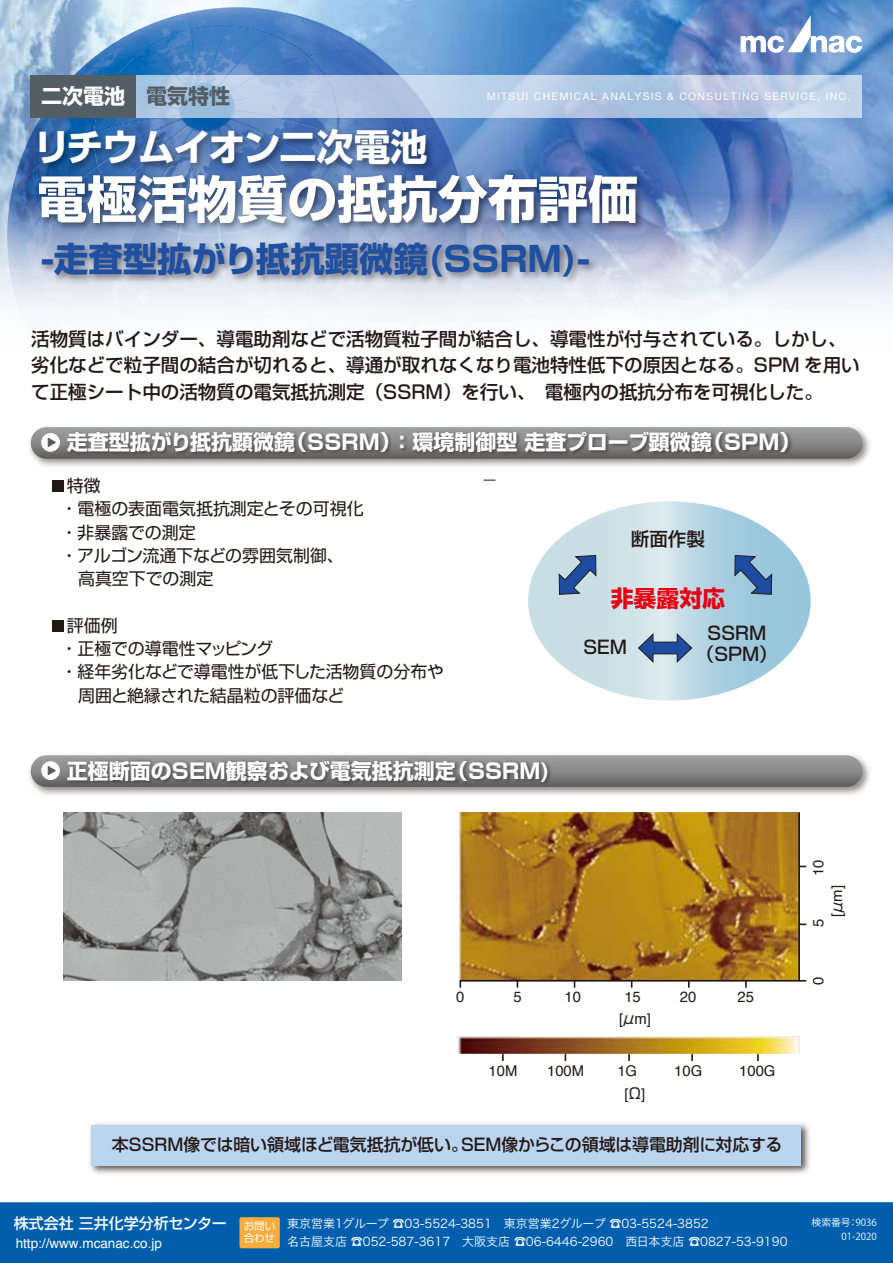
<style>
.page{position:relative;width:893px;height:1263px;background:#fff}
.page>*{position:absolute;margin:0;border:0;box-sizing:border-box;transform-origin:0 0}
.t1{font:700 50.25px "Shin Go Pro";letter-spacing:-.005em;color:#fff}
.t2{font:700 37.05px "Shin Go Pro";letter-spacing:-.035em;color:#fff}
.t3{font:700 34.35px "Shin Go Pro";color:#1f4fa1}
.t4{font:700 22.95px "Shin Go Pro";color:#e60012}
.t5{font:700 21px "Shin Go Pro";color:#fff}
.t6{font:500 18.6px/26.5px "Shin Go Pro";color:#221815}
.t7{font:500 18.15px/21.3px "Shin Go Pro";color:#221815;text-align:center}
.t8{font:16.95px "Shin Go Pro";color:#221815}
.t9{font:500 16.95px "Shin Go Pro";color:#221815}
.t10{font:500 15px "Shin Go Pro";color:#fff}
.t11{font:14.85px "Helvetica";color:#221815}
.t12{font:13.5px "Helvetica";color:#fff}
.t13{font:12px/18px "Hira Kaku Pro W3";color:#fff}
.t14{font:10.5px "Helvetica Neue LT Std";letter-spacing:.125em;color:#fff}
.t15{font:10.5px/12px "Shin Go Pro";letter-spacing:-.015em;color:#fff}
.t16{font:9.75px/13.8px "Koz Go Pr 6 N";color:#fff;text-align:right}
.s1{color:#535d64}
.s2{font-family:"Shin Go Pro"}
</style>
<div class="page">
<img style="left:0;top:0;width:893px;height:193px">
<img style="left:7px;top:7px;width:460px;height:186px">
<img style="left:0;top:193px;width:893px;height:125px">
<img style="left:64px;top:813px;width:338px;height:167px">
<img style="left:456px;top:1036px;width:343px;height:18px">
<svg style="left:502px;top:1054px;width:2px;height:7px"></svg>
<svg style="left:628px;top:1054px;width:2px;height:7px"></svg>
<svg style="left:691px;top:1054px;width:2px;height:7px"></svg>
<svg style="left:757px;top:1054px;width:2px;height:7px"></svg>
<svg style="left:528px;top:501px;width:283px;height:199px"></svg>
<img style="left:89px;top:1122px;width:721px;height:52px">
<div style="left:92px;top:1125px;width:709px;height:40px;background:#bbd4ef"></div>
<svg style="left:741px;top:15px;width:121px;height:38px"></svg>
<svg style="left:136px;top:75px;width:726px;height:42px;background:#b7cbe5"></svg>
<div style="left:31px;top:75px;width:105px;height:42px;background:#535d64"></div>
<img style="left:29px;top:426px;width:841px;height:41px">
<div style="left:31px;top:427px;width:831px;height:32px;background:linear-gradient(to bottom,#a6a7a8,#656464);border-radius:16px"></div>
<img style="left:64px;top:429px;width:734px;height:32px">
<svg style="left:459px;top:982px;width:2px;height:6px"></svg>
<svg style="left:458px;top:812px;width:343px;height:170px;background:#a97820"></svg>
<svg style="left:688px;top:981px;width:2px;height:7px"></svg>
<svg style="left:745px;top:981px;width:2px;height:7px"></svg>
<svg style="left:799px;top:923px;width:7px;height:2px"></svg>
<svg style="left:41px;top:433px;width:19px;height:19px"></svg>
<svg style="left:48px;top:438px;width:8px;height:9px"></svg>
<img style="left:29px;top:754px;width:841px;height:41px">
<div style="left:31px;top:755px;width:831px;height:32px;background:linear-gradient(to bottom,#a6a8a8,#656464);border-radius:16px"></div>
<img style="left:64px;top:757px;width:492px;height:32px">
<svg style="left:41px;top:761px;width:19px;height:19px"></svg>
<svg style="left:48px;top:766px;width:8px;height:10px"></svg>
<svg style="left:638px;top:633px;width:54px;height:30px;background:#7d97b9"></svg>
<svg style="left:559px;top:555px;width:37px;height:40px"></svg>
<svg style="left:734px;top:555px;width:38px;height:40px;background:#5d84af"></svg>
<img style="left:31px;top:123px;width:620px;height:118px">
<img style="left:35px;top:236px;width:567px;height:56px">
<div style="left:52px;top:480px;width:12px;height:12px;background:#221815"></div>
<div style="left:52px;top:620px;width:12px;height:12px;background:#221815"></div>
<div style="left:0;top:1202px;width:893px;height:61px;background:#005ead"></div>
<div style="left:239px;top:1217px;width:41px;height:31px;background:#f6ad3c;border-radius:2px"></div>
<p class="t5" style="left:41px;top:80px;width:191px">二次電池 <span class="s1">電気特性</span></p>
<p class="t14" style="left:487px;top:90px;width:365px">MITSUI CHEMICAL ANALYSIS &amp; CONSULTING SERVICE, INC.</p>
<h2 class="t2" style="left:34px;top:118px;width:395px">リチウムイオン二次電池</h2>
<h1 class="t1" style="left:37px;top:159px;width:603px">電極活物質の抵抗分布評価</h1>
<h3 class="t3" style="left:41px;top:232px;width:550px">-走査型拡がり抵抗顕微鏡(SSRM)-</h3>
<p class="t6" style="left:31px;top:323px;width:830px">活物質はバインダー、導電助剤などで活物質粒子間が結合し、導電性が付与されている。しかし、劣化などで粒子間の結合が切れると、導通が取れなくなり電池特性低下の原因となる。SPM を用いて正極シート中の活物質の電気抵抗測定（SSRM）を行い、　電極内の抵抗分布を可視化した。</p>
<p class="t5" style="left:67px;top:426px;width:735px">走査型拡がり抵抗顕微鏡（SSRM）： 環境制御型 走査プローブ顕微鏡（SPM）</p>
<p class="t8" style="left:67px;top:472px;width:35px">特徴</p>
<p class="t8" style="left:61px;top:495px;width:304px">・電極の表面電気抵抗測定とその可視化</p>
<p class="t8" style="left:61px;top:518px;width:136px">・非暴露での測定</p>
<p class="t8" style="left:61px;top:542px;width:285px">・アルゴン流通下などの雰囲気制御、</p>
<p class="t8" style="left:78px;top:565px;width:137px">高真空下での測定</p>
<p class="t8" style="left:67px;top:611px;width:52px">評価例</p>
<p class="t8" style="left:61px;top:635px;width:214px">・正極での導電性マッピング</p>
<p class="t8" style="left:61px;top:658px;width:385px">・経年劣化などで導電性が低下した活物質の分布や</p>
<p class="t8" style="left:78px;top:681px;width:268px">周囲と絶縁された結晶粒の評価など</p>
<p class="t6" style="left:631px;top:523px;width:76px">断面作製</p>
<p class="t4" style="left:611px;top:580px;width:116px">非暴露対応</p>
<p class="t7" style="left:696px;top:620px;width:83px">SSRM（SPM）</p>
<p class="t7" style="left:583px;top:634px;width:45px">SEM</p>
<p class="t5" style="left:67px;top:754px;width:484px">正極断面のSEM観察および電気抵抗測定（SSRM)</p>
<p class="t11" style="left:456px;top:985px;width:10px">0</p>
<p class="t11" style="left:514px;top:985px;width:10px">5</p>
<p class="t11" style="left:564px;top:985px;width:18px">10</p>
<p class="t11" style="left:624px;top:985px;width:18px">15</p>
<p class="t11" style="left:680px;top:985px;width:18px">20</p>
<p class="t11" style="left:737px;top:985px;width:18px">25</p>
<p class="t11" style="left:619px;top:1007px;width:33px">[<span class="s2">μ</span>m]</p>
<p class="t11" style="left:489px;top:1059px;width:30px">10M</p>
<p class="t11" style="left:547px;top:1059px;width:39px">100M</p>
<p class="t11" style="left:617px;top:1059px;width:21px">1G</p>
<p class="t11" style="left:674px;top:1059px;width:30px">10G</p>
<p class="t11" style="left:739px;top:1059px;width:38px">100G</p>
<p class="t11" style="left:624px;top:1082px;width:22px">[<span class="s2">Ω</span>]</p>
<p class="t9" style="left:112px;top:1131px;width:672px">本SSRM像では暗い領域ほど電気抵抗が低い。SEM像からこの領域は導電助剤に対応する</p>
<p class="t11" style="left:807px;top:876px;width:18px;rotate:-90deg">10</p>
<p class="t11" style="left:826px;top:917px;width:33px;rotate:-90deg">[<span class="s2">μ</span>m]</p>
<p class="t11" style="left:807px;top:927px;width:10px;rotate:-90deg">5</p>
<p class="t11" style="left:807px;top:985px;width:10px;rotate:-90deg">0</p>
<p class="t10" style="left:14px;top:1211px;width:214px">株式会社 三井化学分析センター</p>
<p class="t12" style="left:16px;top:1232px;width:148px">http://www.mcanac.co.jp</p>
<p class="t15" style="left:244px;top:1219px;width:33px">お問い合わせ</p>
<p class="t13" style="left:287px;top:1213px;width:502px">東京営業1グループ ☎03-5524-3851　東京営業2グループ ☎03-5524-3852<br>名古屋支店 ☎052-587-3617　大阪支店 ☎06-6446-2960　西日本支店 ☎0827-53-9190</p>
<p class="t16" style="left:812px;top:1216px;width:67px">検索番号：9036<br>01-2020</p>
</div>
